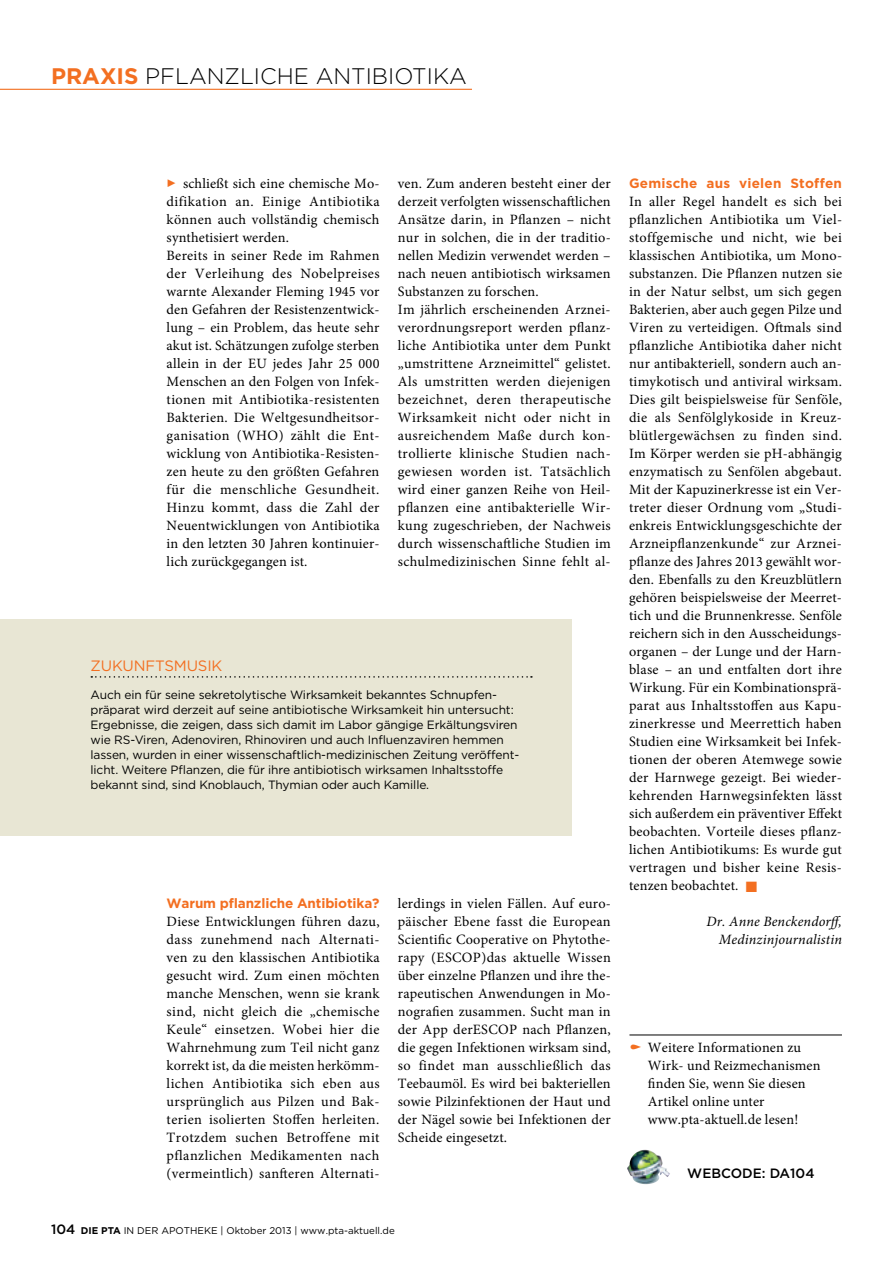
<style>
.page{position:relative;width:893px;height:1263px;background:#fff}
.page>*{position:absolute;margin:0;border:0;box-sizing:border-box;transform-origin:0 0}
.t1{font:300 22.5px "Gotham";color:#000}
.t2{font:15px "Gotham";letter-spacing:-.01em;color:#f36f21}
.t3{font:14.25px/18px "Minion Pro";letter-spacing:.02em;color:#000}
.t4{font:italic 14.25px/18px "Minion Pro";letter-spacing:.01em;color:#000;text-align:right}
.t5{font:700 13.5px "Gotham";letter-spacing:-.01em;color:#f36f21}
.t6{font:700 13.5px "Gotham";letter-spacing:.015em;color:#f36f21}
.t7{font:500 13.5px "Gotham";color:#000}
.t8{font:12px/15px "Gotham";letter-spacing:-.01em;color:#000}
.t9{font:9.75px "Gotham";color:#000}
.s1{font-weight:700;color:#f36f21}
.s2{font-weight:500;font-size:13.5px}
.s3{font-weight:700}
.s4{color:#f36f21}
</style>
<div class="page">
<hr style="left:0;top:89px;width:472px;height:1px;background:#f36f21">
<div style="left:0;top:619px;width:571px;height:217px;background:#e8e6d4"></div>
<svg style="left:91px;top:676px;width:441px;height:2px"></svg>
<hr style="left:629px;top:1035px;width:213px;height:1px;background:#000">
<img style="left:630px;top:1150px;width:15px;height:11px">
<h1 class="t1" style="left:51px;top:62px;width:417px"><span class="s1">PRAXIS</span> PFLANZLICHE ANTIBIOTIKA</h1>
<p class="t3" style="left:167px;top:175px;width:215px;text-indent:16px">schließt sich eine chemische Mo&shy;difikation an. Einige Antibiotika können auch vollständig chemisch synthetisiert werden.<br>Bereits in seiner Rede im Rahmen der Verleihung des Nobelpreises warnte Alexander Fleming 1945 vor den Gefahren der Resistenzentwick&shy;lung – ein Problem, das heute sehr akut ist. Schätzungen zufolge sterben allein in der EU jedes Jahr 25 000<br>Menschen an den Folgen von Infek&shy;tionen mit Antibiotika-resistenten Bakterien. Die Weltgesundheitsor&shy;ganisation (WHO) zählt die Ent&shy;wicklung von Antibiotika-Resisten&shy;zen heute zu den größten Gefahren für die menschliche Gesundheit.<br>Hinzu kommt, dass die Zahl der Neuentwicklungen von Antibiotika in den letzten 30 Jahren kontinuier&shy;lich zurückgegangen ist.</p>
<p class="t3" style="left:398px;top:175px;width:215px">ven. Zum anderen besteht einer der derzeit verfolgten wissenschaftlichen Ansätze darin, in Pflanzen – nicht nur in solchen, die in der traditio&shy;nellen Medizin verwendet werden – nach neuen antibiotisch wirksamen Substanzen zu forschen.<br>Im jährlich erscheinenden Arznei&shy;verordnungsreport werden pflanz&shy;liche Antibiotika unter dem Punkt „umstrittene Arzneimittel“ gelistet.<br>Als umstritten werden diejenigen bezeichnet, deren therapeutische Wirksamkeit nicht oder nicht in ausreichendem Maße durch kon&shy;trollierte klinische Studien nach&shy;gewiesen worden ist. Tatsächlich wird einer ganzen Reihe von Heil&shy;pflanzen eine antibakterielle Wir&shy;kung zugeschrieben, der Nachweis durch wissenschaftliche Studien im schulmedizinischen Sinne fehlt al-</p>
<p class="t2" style="left:91px;top:656px;width:133px">Zukunftsmusik</p>
<p class="t8" style="left:91px;top:687px;width:430px">Auch ein für seine sekretolytische Wirksamkeit bekanntes Schnupfen&shy;präparat wird derzeit auf seine antibiotische Wirksamkeit hin untersucht:<br>Ergebnisse, die zeigen, dass sich damit im Labor gängige Erkältungsviren wie RS-Viren, Adenoviren, Rhinoviren und auch I nfluenzaviren hemmen lassen, wurden in einer wissenschaftlich-medizinischen Zeitung veröffent&shy;licht. Weitere Pflanzen, die für ihre antibiotisch wirksamen I nhaltsstoffe bekannt sind, sind Knoblauch, Thymian oder auch Kamille.</p>
<p class="t5" style="left:167px;top:894px;width:214px">Warum pflanzliche Antibiotika?</p>
<p class="t3" style="left:167px;top:913px;width:215px;text-align:justify">Diese Entwicklungen führen dazu, dass zunehmend nach Alternati&shy;ven zu den klassischen Antibiotika gesucht wird. Zum einen möchten manche Menschen, wenn sie krank sind, nicht gleich die „chemische Keule“ einsetzen. Wobei hier die Wahrnehmung zum Teil nicht ganz korrekt ist, da die meisten herkömm&shy;lichen Antibiotika sich eben aus ursprünglich aus Pilzen und Bak&shy;terien isolierten Stoffen herleiten.<br>Trotzdem suchen Betroffene mit pflanzlichen Medikamenten nach (vermeintlich) sanfteren Alternati-</p>
<p class="t3" style="left:398px;top:895px;width:215px;text-align:justify">lerdings in vielen Fällen. Auf euro&shy;päischer Ebene fasst die European Scientific Cooperative on Phytothe&shy;rapy (ESCOP)das aktuelle Wissen über einzelne Pflanzen und ihre the&shy;rapeutischen Anwendungen in Mo&shy;nografien zusammen. Sucht man in der App derESCOP nach Pflanzen, die gegen Infektionen wirksam sind, so findet man ausschließlich das Teebaumöl. Es wird bei bakteriellen sowie Pilzinfektionen der Haut und der Nägel sowie bei Infektionen der Scheide eingesetzt.</p>
<p class="t9" style="left:51px;top:1224px;width:345px"><span class="s2">104</span> <span class="s3">DIE PTA</span> IN DER APOTHEKE | Oktober 2013 | www.pta-aktuell.de</p>
<p class="t6" style="left:629px;top:174px;width:214px">Gemische aus vielen Stoffen</p>
<p class="t3" style="left:629px;top:193px;width:215px;text-align:justify">In aller Regel handelt es sich bei pflanzlichen Antibiotika um Viel&shy;stoffgemische und nicht, wie bei klassischen Antibiotika, um Mono&shy;substanzen. Die Pflanzen nutzen sie in der Natur selbst, um sich gegen Bakterien, aber auch gegen Pilze und Viren zu verteidigen. Oftmals sind pflanzliche Antibiotika daher nicht nur antibakteriell, sondern auch an&shy;timykotisch und antiviral wirksam.<br>Dies gilt beispielsweise für Senföle, die als Senfölglykoside in Kreuz&shy;blütlergewächsen zu finden sind.<br>Im Körper werden sie pH-abhängig enzymatisch zu Senfölen abgebaut.<br>Mit der Kapuzinerkresse ist ein Ver&shy;treter dieser Ordnung vom „Studi&shy;enkreis Entwicklungsgeschichte der Arzneipflanzenkunde“ zur Arznei&shy;pflanze des Jahres 2013 gewählt wor&shy;den. Ebenfalls zu den Kreuzblütlern gehören beispielsweise der Meerret&shy;tich und die Brunnenkresse. Senföle reichern sich in den Ausscheidungs&shy;organen – der Lunge und der Harn&shy;blase – an und entfalten dort ihre Wirkung. Für ein Kombinationsprä&shy;parat aus Inhaltsstoffen aus Kapu&shy;zinerkresse und Meerrettich haben Studien eine Wirksamkeit bei Infek&shy;tionen der oberen Atemwege sowie der Harnwege gezeigt. Bei wieder&shy;kehrenden Harnwegsinfekten lässt sich außerdem ein präventiver Effekt beobachten. Vorteile dieses pflanz&shy;lichen Antibiotikums: Es wurde gut vertragen und bisher keine Resis&shy;tenzen beobachtet. <span class="s4">■</span></p>
<p class="t4" style="left:707px;top:913px;width:138px">Dr. Anne Benckendorff,<br>Medinzinjournalistin</p>
<p class="t3" style="left:648px;top:1039px;width:174px">Weitere Informationen zu<br>Wirk- und Reizmechanismen finden Sie, wenn Sie diesen<br>Artikel online unter www.pta-aktuell.de lesen!</p>
<p class="t7" style="left:687px;top:1164px;width:129px">WEBCODE: DA104</p>
</div>
